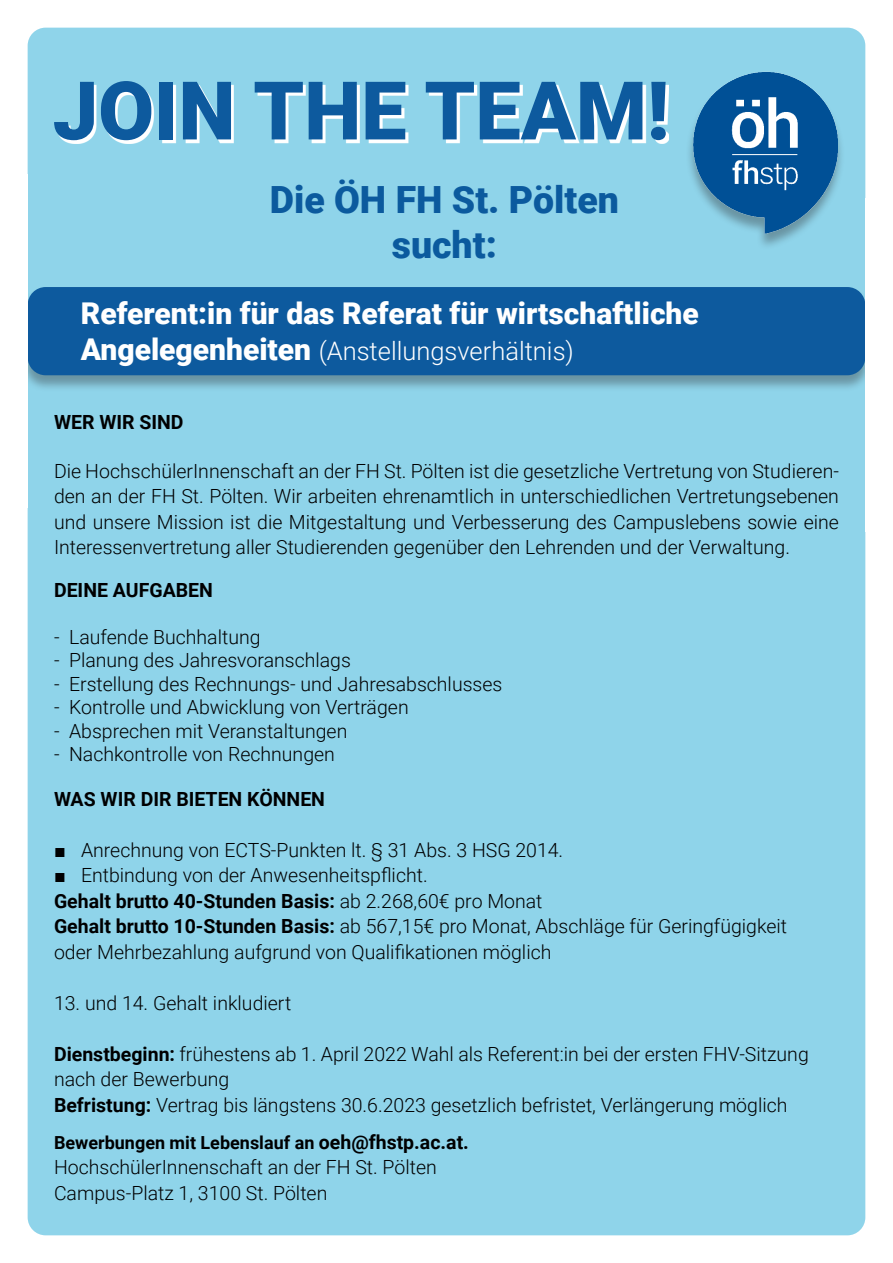
<style>
.page{position:relative;width:893px;height:1263px;background:#fff}
.page>*{position:absolute;margin:0;border:0;box-sizing:border-box;transform-origin:0 0}
.t1{font:900 81px "Roboto";color:#0d5a9e}
.t2{font:900 37.5px/45px "Roboto";color:#0b5a9e;text-align:center}
.t3{font:900 30px "Roboto";color:#fff}
.t4{font:300 25.5px "Roboto";color:#fff}
.Absatzformat_1{font:300 19.5px/25.5px "Roboto";color:#000001;text-align:justify}
.Absatzformat_1-2{font:700 19.5px "Roboto";color:#000001}
.t5{font:700 18px "Roboto";color:#000001}
.s1{font-weight:900;font-size:30px}
.s2{font-family:"Arial";font-weight:400}
.s3{font-weight:300}
.s4{font-weight:700}
.s5{font-size:19.5px}
</style>
<div class="page">
<div style="left:28px;top:28px;width:837px;height:1207px;background:#8fd4ea;border-radius:18px"></div>
<div style="left:685px;top:73px;width:160px;height:177px;background:#231f20;opacity:.35"></div>
<img style="left:685px;top:71px;width:153px;height:167px">
<svg style="left:57px;top:84px;width:612px;height:59px"></svg>
<div style="left:19px;top:287px;width:855px;height:105px;background:#231f20;opacity:.35"></div>
<div style="left:28px;top:287px;width:837px;height:88px;background:#0d5a9e;border-radius:18px"></div>
<div style="left:865px;top:198px;width:28px;height:333px;background:#fff"></div>
<div style="left:0;top:174px;width:28px;height:334px;background:#fff"></div>
<p class="t1" style="left:53px;top:54px;width:618px">JOIN THE TEAM!</p>
<p class="t2" style="left:270px;top:175px;width:351px">Die ÖH FH St. Pölten sucht:</p>
<p class="t3" style="left:81px;top:292px;width:620px">Referent:in für das Referat für wirtschaftliche</p>
<p class="t4" style="left:81px;top:333px;width:495px"><span class="s1">Angelegenheiten</span> (Anstellungsverhältnis)</p>
<p class="Absatzformat_1-2" style="left:54px;top:408px;width:131px">WER WIR SIND</p>
<p class="Absatzformat_1" style="left:54px;top:457px;width:786px">Die HochschülerInnenschaft an der FH St. Pölten ist die gesetzliche Vertretung von Studieren&shy;den an der FH St. Pölten. Wir arbeiten ehrenamtlich in unterschiedlichen Vertretungsebenen und unsere Mission ist die Mitgestaltung und Verbesserung des Campuslebens sowie eine Interessenvertretung aller Studierenden gegenüber den Lehrenden und der Verwaltung.</p>
<p class="Absatzformat_1-2" style="left:54px;top:577px;width:160px">DEINE AUFGABEN</p>
<p class="Absatzformat_1" style="left:54px;top:624px;width:208px">- Laufende Buchhaltung</p>
<p class="Absatzformat_1" style="left:54px;top:647px;width:298px">- Planung des Jahresvoranschlags</p>
<p class="Absatzformat_1" style="left:54px;top:670px;width:450px">- Erstellung des Rechnungs- und Jahresabschlusses</p>
<p class="Absatzformat_1" style="left:54px;top:694px;width:356px">- Kontrolle und Abwicklung von Verträgen</p>
<p class="Absatzformat_1" style="left:54px;top:717px;width:295px">- Absprechen mit Veranstaltungen</p>
<p class="Absatzformat_1" style="left:54px;top:741px;width:282px">- Nachkontrolle von Rechnungen</p>
<p class="Absatzformat_1-2" style="left:54px;top:785px;width:273px">WAS WIR DIR BIETEN KÖNNEN</p>
<p class="Absatzformat_1" style="left:54px;top:836px;width:511px"><span class="s2">■</span> Anrechnung von ECTS-Punkten lt. § 31 Abs. 3 HSG 2014.</p>
<p class="Absatzformat_1" style="left:54px;top:862px;width:375px"><span class="s2">■</span> Entbindung von der Anwesenheitspflicht.</p>
<p class="Absatzformat_1-2" style="left:54px;top:887px;width:490px">Gehalt brutto 40-Stunden Basis: <span class="s3">ab 2.268,60€ pro Monat</span></p>
<p class="Absatzformat_1" style="left:54px;top:913px;width:735px"><span class="s4">Gehalt brutto 10-Stunden Basis:</span> ab 567,15€ pro Monat, Abschläge für Geringfügigkeit</p>
<p class="Absatzformat_1" style="left:54px;top:938px;width:499px">oder Mehrbezahlung aufgrund von Qualifikationen möglich</p>
<p class="Absatzformat_1" style="left:54px;top:989px;width:239px">13. und 14. Gehalt inkludiert</p>
<p class="Absatzformat_1" style="left:54px;top:1040px;width:756px"><span class="s4">Dienstbeginn:</span> frühestens ab 1. April 2022 Wahl als Referent:in bei der ersten FHV-Sitzung nach der Bewerbung</p>
<p class="Absatzformat_1" style="left:54px;top:1091px;width:735px"><span class="s4">Befristung:</span> Vertrag bis längstens 30.6.2023 gesetzlich befristet, Verlängerung möglich</p>
<p class="t5" style="left:54px;top:1130px;width:416px">Bewerbungen mit Lebenslauf an <span class="s5">oeh@fhstp.ac.at.</span></p>
<p class="Absatzformat_1" style="left:54px;top:1154px;width:384px">HochschülerInnenschaft an der FH St. Pölten</p>
<p class="Absatzformat_1" style="left:54px;top:1179px;width:275px">Campus-Platz 1, 3100 St. Pölten</p>
</div>
